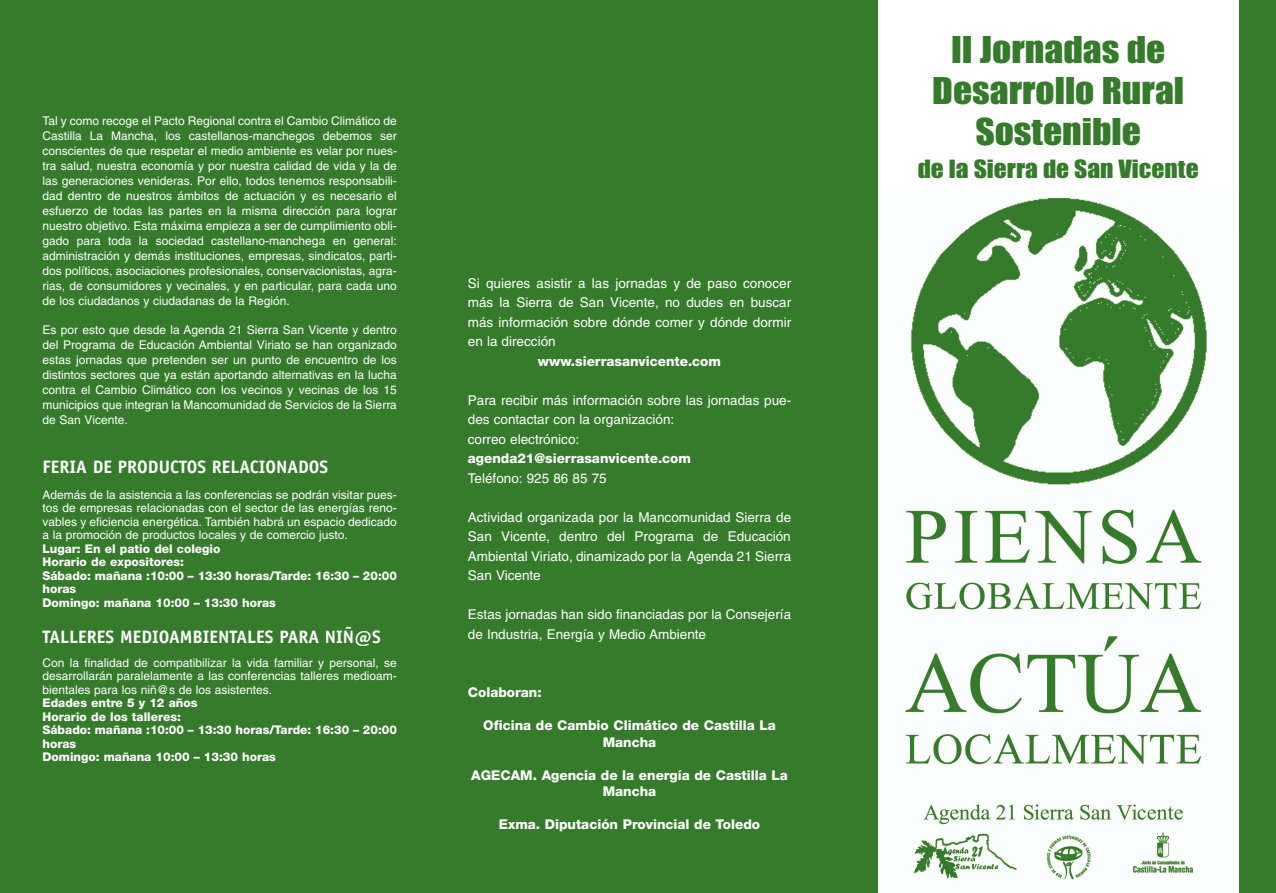
<style>
.page{position:relative;width:1276px;height:893px;background:#357b2b}
.page>*{position:absolute;margin:0;border:0;box-sizing:border-box;transform-origin:0 0}
.t1{font:34.2px/41.1px "Impact";color:#357b2b;text-align:center;scale:1.1 1}
.t2{font:23.25px "Impact";color:#357b2b;scale:1.1 1}
.t3{font:700 18px "Officina Sans";color:#fff}
.t4{font:13.5px/19.5px "Helvetica";color:#fff;text-align:justify}
.t5{font:800 13.5px/16.5px "Helvetica Neue";color:#fff;text-align:center}
.t6{font:12px/15px "Helvetica";color:#fff;text-align:justify}
.t7{font:800 12px/13.5px "Helvetica Neue";color:#fff}
</style>
<div class="page">
<div style="left:879px;top:0;width:359px;height:893px;background:#fff"></div>
<img style="left:905px;top:509px;width:297px;height:371px">
<img style="left:910px;top:197px;width:297px;height:288px">
<p class="t6" style="left:43px;top:115px;width:356px">Tal y como recoge el Pacto Regional contra el Cambio Climático de Castilla La Mancha, los castellanos-manchegos debemos ser conscientes de que respetar el medio ambiente es velar por nues&shy;tra salud, nuestra economía y por nuestra calidad de vida y la de las generaciones venideras. Por ello, todos tenemos responsabili&shy;dad dentro de nuestros ámbitos de actuación y es necesario el esfuerzo de todas las partes en la misma dirección para lograr nuestro objetivo. Esta máxima empieza a ser de cumplimiento obli&shy;gado para toda la sociedad castellano-manchega en general: administración y demás instituciones, empresas, sindicatos, parti&shy;dos políticos, asociaciones profesionales, conservacionistas, agra&shy;rias, de consumidores y vecinales, y en particular, para cada uno de los ciudadanos y ciudadanas de la Región.</p>
<p class="t6" style="left:43px;top:323px;width:356px">Es por esto que desde la Agenda 21 Sierra San Vicente y dentro del Programa de Educación Ambiental Viriato se han organizado estas jornadas que pretenden ser un punto de encuentro de los distintos sectores que ya están aportando alternativas en la lucha contra el Cambio Climático con los vecinos y vecinas de los 15 municipios que integran la Mancomunidad de Servicios de la Sierra de San Vicente.</p>
<h3 class="t3" style="left:43px;top:461px;width:287px">FERIA DE PRODUCTOS RELACIONADOS</h3>
<p class="t6" style="left:43px;top:489px;width:356px;line-height:13.5px">Además de la asistencia a las conferencias se podrán visitar pues&shy;tos de empresas relacionadas con el sector de las energías reno&shy;vables y eficiencia energética. También habrá un espacio dedicado a la promoción de productos locales y de comercio justo.</p>
<p class="t7" style="left:43px;top:543px;width:356px">Lugar: En el patio del colegio<br>Horario de expositores:<br>Sábado: mañana :10:00 – 13:30 horas/Tarde: 16:30 – 20:00 horas<br>Domingo: mañana 10:00 – 13:30 horas</p>
<h3 class="t3" style="left:43px;top:630px;width:340px">TALLERES MEDIOAMBIENTALES PARA NIÑ@S</h3>
<p class="t6" style="left:43px;top:657px;width:356px;line-height:13.5px">Con la finalidad de compatibilizar la vida familiar y personal, se desarrollarán paralelamente a las conferencias talleres medioam&shy;bientales para los niñ@s de los asistentes.</p>
<p class="t7" style="left:43px;top:697px;width:356px">Edades entre 5 y 12 años<br>Horario de los talleres:<br>Sábado: mañana :10:00 – 13:30 horas/Tarde: 16:30 – 20:00 horas<br>Domingo: mañana 10:00 – 13:30 horas</p>
<p class="t4" style="left:468px;top:275px;width:325px">Si quieres asistir a las jornadas y de paso conocer más la Sierra de San Vicente, no dudes en buscar más información sobre dónde comer y dónde dormir en la dirección</p>
<p class="t5" style="left:538px;top:354px;width:185px">www.sierrasanvicente.com</p>
<p class="t4" style="left:468px;top:392px;width:325px;text-align:left">Para recibir más información sobre las jornadas pue&shy;des contactar con la organización:<br>correo electrónico:</p>
<p class="t5" style="left:468px;top:451px;width:225px">agenda21@sierrasanvicente.com</p>
<p class="t4" style="left:468px;top:470px;width:140px">Teléfono: 925 86 85 75</p>
<p class="t4" style="left:468px;top:509px;width:325px">Actividad organizada por la Mancomunidad Sierra de San Vicente, dentro del Programa de Educación Ambiental Viriato, dinamizado por la Agenda 21 Sierra San Vicente</p>
<p class="t4" style="left:468px;top:606px;width:325px">Estas jornadas han sido financiadas por la Consejería de Industria, Energía y Medio Ambiente</p>
<p class="t5" style="left:468px;top:685px;width:75px">Colaboran:</p>
<p class="t5" style="left:483px;top:718px;width:294px">Oficina de Cambio Climático de Castilla La<br>Mancha</p>
<p class="t5" style="left:471px;top:768px;width:318px">AGECAM. Agencia de la energía de Castilla La<br>Mancha</p>
<p class="t5" style="left:499px;top:817px;width:263px">Exma. Diputación Provincial de Toledo</p>
<h1 class="t1" style="left:932px;top:31px;width:230px">II Jornadas de<br>Desarrollo Rural<br>Sostenible</h1>
<h2 class="t2" style="left:917px;top:156px;width:257px">de la Sierra de San Vicente</h2>
</div>
